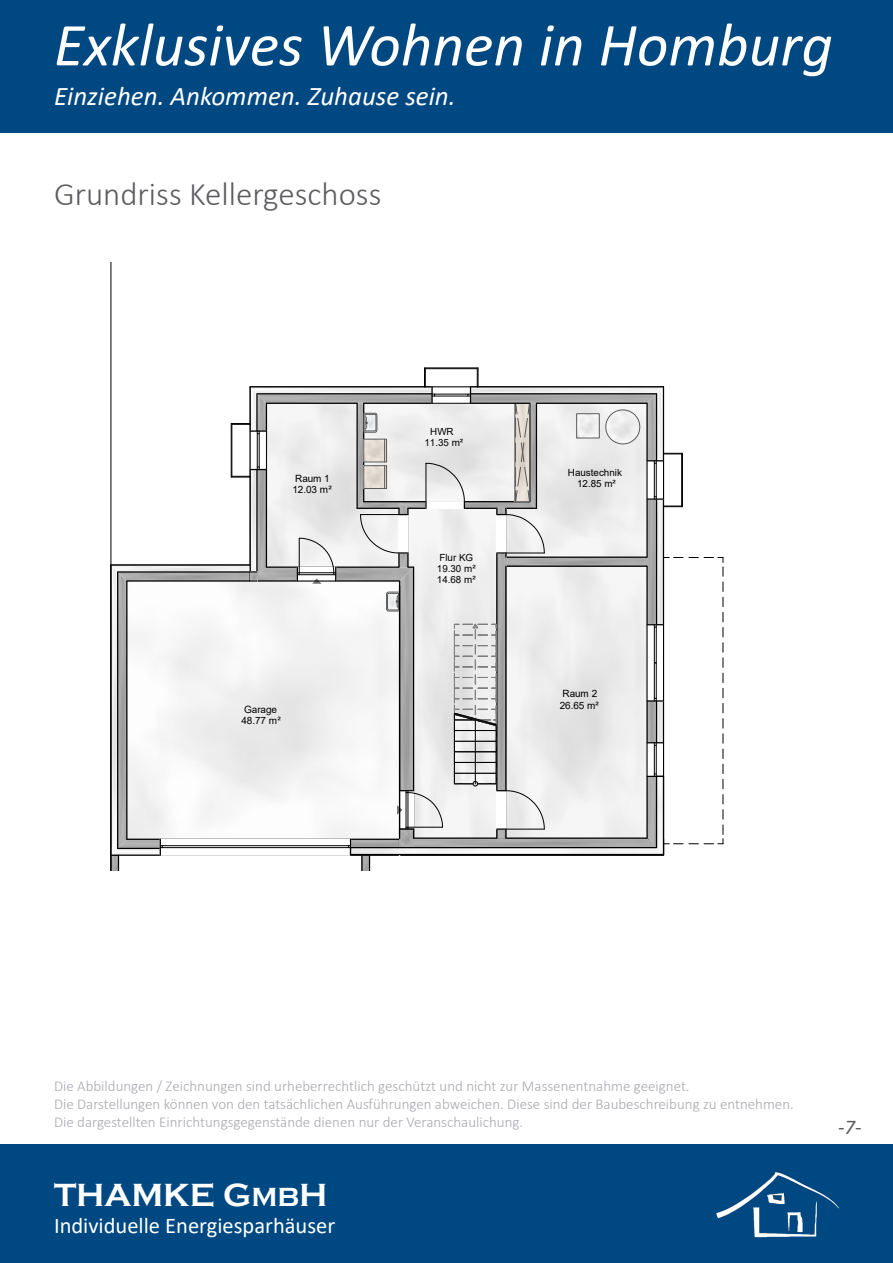
<style>
.page{position:relative;width:893px;height:1263px;background:#fff}
.page>*{position:absolute;margin:0;border:0;box-sizing:border-box;transform-origin:0 0}
.t1{font:italic 61.5px "Calibri";color:#fff}
.t2{font:300 33px "Calibri";color:#5d5d61}
.t3{font:700 33px "Copperplate Gothic";color:#fff}
.t4{font:italic 27px "Calibri";color:#fff}
.t5{font:22.5px "Calibri";color:#fff}
.t6{font:italic 21px "Calibri";color:#5d5d61}
.t7{font:300 15px "Calibri";color:#a8a9af}
.t8{font:10.05px/11.2px "Arial";letter-spacing:-.01em;color:#000}
.t9{font:9.75px/10.9px "Arial";color:#000;text-align:center}
.s1{font-size:27px}
</style>
<div class="page">
<div style="left:0;top:0;width:893px;height:133px;background:#004882"></div>
<div style="left:0;top:1144px;width:893px;height:119px;background:#004882"></div>
<img style="left:716px;top:1172px;width:123px;height:66px">
<svg style="left:110px;top:262px;width:614px;height:609px"></svg>
<svg style="left:704px;top:825px;width:20px;height:19px"></svg>
<svg style="left:723px;top:764px;width:1px;height:40px"></svg>
<svg style="left:723px;top:673px;width:1px;height:40px"></svg>
<svg style="left:723px;top:597px;width:1px;height:40px"></svg>
<svg style="left:704px;top:557px;width:20px;height:19px"></svg>
<svg style="left:664px;top:557px;width:19px;height:1px"></svg>
<svg style="left:250px;top:565px;width:7px;height:17px"></svg>
<svg style="left:348px;top:623px;width:335px;height:248px"></svg>
<h1 class="t1" style="left:54px;top:2px;width:780px">Exklusives Wohnen in Homburg</h1>
<h3 class="t4" style="left:54px;top:77px;width:403px">Einziehen. Ankommen. Zuhause sein.</h3>
<p class="t2" style="left:54px;top:174px;width:329px">Grundriss Kellergeschoss</p>
<p class="t8" style="left:292px;top:472px;width:41px">Raum 1<br>12.03 m²</p>
<p class="t8" style="left:241px;top:703px;width:41px">Garage<br>48.77 m²</p>
<p class="t9" style="left:424px;top:426px;width:40px">HWR<br>11.35 m²</p>
<p class="t9" style="left:437px;top:552px;width:40px;text-align:left">Flur KG<br>19.30 m²<br>14.68 m²</p>
<p class="t9" style="left:568px;top:467px;width:55px">Haustechnik<br>12.85 m²</p>
<p class="t8" style="left:560px;top:688px;width:41px">Raum 2<br>26.65 m²</p>
<p class="t7" style="left:54px;top:1077px;width:637px">Die Abbildungen / Zeichnungen sind urheberrechtlich geschützt und nicht zur Massenentnahme geeignet.</p>
<p class="t7" style="left:54px;top:1095px;width:741px">Die Darstellungen können von den tatsächlichen Ausführungen abweichen. Diese sind der Baubeschreibung zu entnehmen.</p>
<p class="t7" style="left:54px;top:1113px;width:471px">Die dargestellten Einrichtungsgegenstände dienen nur der Veranschaulichung.</p>
<h2 class="t3" style="left:54px;top:1177px;width:275px">THAMKE G<span class="s1">MB</span>H</h2>
<h3 class="t5" style="left:54px;top:1210px;width:283px">Individuelle Energiesparhäuser</h3>
<p class="t6" style="left:838px;top:1112px;width:25px">-7-</p>
</div>
